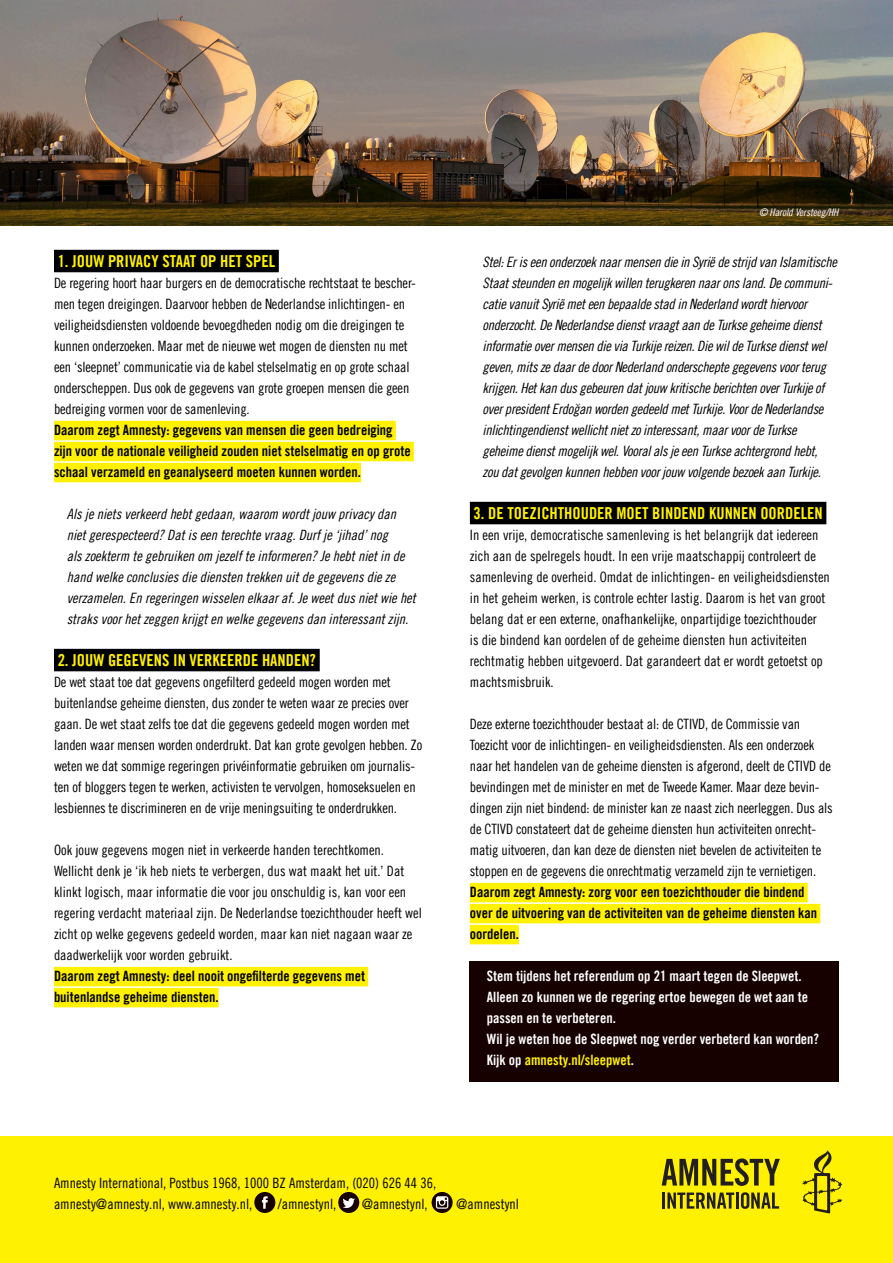
<style>
.page{position:relative;width:893px;height:1263px;background:#fff}
.page>*{position:absolute;margin:0;border:0;box-sizing:border-box;transform-origin:0 0}
.t1{font:16.5px "Amnesty Trade Gothic Bd Cn 20";color:#fff101}
.t2{font:14.25px/21px "Amnesty Trade Gothic Cn 18";letter-spacing:-.01em;color:#000}
.t3{font:14.25px/21px "Amnesty Trade Gothic Cn 18 Obl";letter-spacing:-.02em;color:#000}
.t4{font:14.25px/21px "Amnesty Trade Gothic Bd Cn 20";color:#000}
.t5{font:14.25px/21px "Amnesty Trade Gothic Cn 18 Obl";color:#000}
.t6{font:14.25px/21px "Amnesty Trade Gothic Bd Cn 20";color:#fff}
.t7{font:10.5px "Amnesty Trade Gothic Cn 18 Obl";letter-spacing:-.01em;color:#fff}
.s1{color:#fff101}
</style>
<div class="page">
<div style="left:470px;top:961px;width:369px;height:120px;background:#170000"></div>
<div style="left:54px;top:250px;width:225px;height:22px;background:#000"></div>
<div style="left:54px;top:421px;width:342px;height:19px;background:#fff101"></div>
<div style="left:54px;top:442px;width:360px;height:19px;background:#fff101"></div>
<div style="left:54px;top:463px;width:307px;height:19px;background:#fff101"></div>
<div style="left:54px;top:649px;width:266px;height:22px;background:#000"></div>
<div style="left:54px;top:967px;width:314px;height:19px;background:#fff101"></div>
<div style="left:54px;top:988px;width:165px;height:19px;background:#fff101"></div>
<img style="left:0;top:0;width:893px;height:225px">
<div style="left:470px;top:502px;width:356px;height:22px;background:#000"></div>
<div style="left:470px;top:883px;width:338px;height:19px;background:#fff101"></div>
<div style="left:470px;top:904px;width:350px;height:19px;background:#fff101"></div>
<div style="left:470px;top:925px;width:49px;height:19px;background:#fff101"></div>
<div style="left:0;top:1136px;width:893px;height:127px;background:#fff101"></div>
<svg style="left:662px;top:1158px;width:118px;height:28px"></svg>
<svg style="left:802px;top:1150px;width:40px;height:63px"></svg>
<hr style="left:662px;top:1192px;width:3px;height:16px;background:#231f20">
<svg style="left:667px;top:1192px;width:67px;height:16px"></svg>
<hr style="left:736px;top:1192px;width:3px;height:16px;background:#231f20">
<svg style="left:741px;top:1192px;width:38px;height:17px"></svg>
<svg style="left:432px;top:1192px;width:21px;height:21px"></svg>
<svg style="left:436px;top:1196px;width:12px;height:13px"></svg>
<div style="left:254px;top:1192px;width:21px;height:21px;background:#170000;border-radius:50%"></div>
<svg style="left:262px;top:1196px;width:6px;height:13px"></svg>
<div style="left:338px;top:1192px;width:21px;height:21px;background:#170000;border-radius:50%"></div>
<svg style="left:343px;top:1198px;width:12px;height:10px"></svg>
<p class="t1" style="left:58px;top:251px;width:219px">1. JOUW PRIVACY STAAT OP HET SPEL</p>
<p class="t2" style="left:54px;top:272px;width:363px">De regering hoort haar burgers en de democratische rechtstaat te bescher&shy;men tegen dreigingen. Daarvoor hebben de Nederlandse inlichtingen- en veiligheidsdiensten voldoende bevoegdheden nodig om die dreigingen te kunnen onderzoeken. Maar met de nieuwe wet mogen de diensten nu met een ‘sleepnet’ communicatie via de kabel stelselmatig en op grote schaal onderscheppen. Dus ook de gegevens van grote groepen mensen die geen bedreiging vormen voor de samenleving.</p>
<p class="t4" style="left:54px;top:419px;width:358px">Daarom zegt Amnesty: gegevens van mensen die geen bedreiging zijn voor de nationale veiligheid zouden niet stelselmatig en op grote schaal verzameld en geanalyseerd moeten kunnen worden.</p>
<p class="t5" style="left:67px;top:503px;width:351px">Als je niets verkeerd hebt gedaan, waarom wordt jouw privacy dan niet gerespecteerd? Dat is een terechte vraag. Durf je ‘jihad’ nog<br>als zoekterm te gebruiken om jezelf te informeren? Je hebt niet in de hand welke conclusies die diensten trekken uit de gegevens die ze verzamelen. En regeringen wisselen elkaar af. Je weet dus niet wie het straks voor het zeggen krijgt en welke gegevens dan interessant zijn.</p>
<p class="t1" style="left:58px;top:650px;width:260px">2. JOUW GEGEVENS IN VERKEERDE HANDEN?</p>
<p class="t2" style="left:54px;top:671px;width:370px">De wet staat toe dat gegevens ongefilterd gedeeld mogen worden met buitenlandse geheime diensten, dus zonder te weten waar ze precies over gaan. De wet staat zelfs toe dat die gegevens gedeeld mogen worden met landen waar mensen worden onderdrukt. Dat kan grote gevolgen hebben. Zo weten we dat sommige regeringen privéinformatie gebruiken om journalis&shy;ten of bloggers tegen te werken, activisten te vervolgen, homoseksuelen en lesbiennes te discrimineren en de vrije meningsuiting te onderdrukken.</p>
<p class="t2" style="left:54px;top:839px;width:369px">Ook jouw gegevens mogen niet in verkeerde handen terechtkomen.<br>Wellicht denk je ‘ik heb niets te verbergen, dus wat maakt het uit.’ Dat klinkt logisch, maar informatie die voor jou onschuldig is, kan voor een regering verdacht materiaal zijn. De Nederlandse toezichthouder heeft wel zicht op welke gegevens gedeeld worden, maar kan niet nagaan waar ze daadwerkelijk voor worden gebruikt.</p>
<p class="t4" style="left:54px;top:965px;width:312px">Daarom zegt Amnesty: deel nooit ongefilterde gegevens met buitenlandse geheime diensten.</p>
<p class="t7" style="left:759px;top:206px;width:81px">© Harold Versteeg/HH</p>
<p class="t3" style="left:483px;top:251px;width:356px">Stel: Er is een onderzoek naar mensen die in Syrië de strijd van Islamitische Staat steunden en mogelijk willen terugkeren naar ons land. De communi&shy;catie vanuit Syrië met een bepaalde stad in Nederland wordt hiervoor onderzocht. De Nederlandse dienst vraagt aan de Turkse geheime dienst informatie over mensen die via Turkije reizen. Die wil de Turkse dienst wel geven, mits ze daar de door Nederland onderschepte gegevens voor terug krijgen. Het kan dus gebeuren dat jouw kritische berichten over Turkije of over president Erdoğan worden gedeeld met Turkije. Voor de Nederlandse inlichtingendienst wellicht niet zo interessant, maar voor de Turkse geheime dienst mogelijk wel. Vooral als je een Turkse achtergrond hebt,</p>
<p class="t3" style="left:483px;top:461px;width:340px">zou dat gevolgen kunnen hebben voor jouw volgende bezoek aan Turkije.</p>
<p class="t1" style="left:474px;top:503px;width:351px">3. DE TOEZICHTHOUDER MOET BINDEND KUNNEN OORDELEN</p>
<p class="t2" style="left:470px;top:524px;width:362px">In een vrije, democratische samenleving is het belangrijk dat iedereen zich aan de spelregels houdt. In een vrije maatschappij controleert de samenleving de overheid. Omdat de inlichtingen- en veiligheidsdiensten in het geheim werken, is controle echter lastig. Daarom is het van groot belang dat er een externe, onafhankelijke, onpartijdige toezichthouder<br>is die bindend kan oordelen of de geheime diensten hun activiteiten rechtmatig hebben uitgevoerd. Dat garandeert dat er wordt getoetst op machtsmisbruik.</p>
<p class="t2" style="left:470px;top:713px;width:363px">Deze externe toezichthouder bestaat al: de CTIVD, de Commissie van Toezicht voor de inlichtingen- en veiligheidsdiensten. Als een onderzoek naar het handelen van de geheime diensten is afgerond, deelt de CTIVD de bevindingen met de minister en met de Tweede Kamer. Maar deze bevin-</p>
<p class="t2" style="left:470px;top:797px;width:364px">dingen zijn niet bindend: de minister kan ze naast zich neerleggen. Dus als de CTIVD constateert dat de geheime diensten hun activiteiten onrecht&shy;matig uitvoeren, dan kan deze de diensten niet bevelen de activiteiten te stoppen en de gegevens die onrechtmatig verzameld zijn te vernietigen.</p>
<p class="t4" style="left:470px;top:881px;width:349px">Daarom zegt Amnesty: zorg voor een toezichthouder die bindend over de uitvoering van de activiteiten van de geheime diensten kan oordelen.</p>
<p class="t6" style="left:487px;top:965px;width:316px">Stem tijdens het referendum op 21 maart tegen de Sleepwet.</p>
<p class="t6" style="left:487px;top:986px;width:323px">Alleen zo kunnen we de regering ertoe bewegen de wet aan te passen en te verbeteren.</p>
<p class="t6" style="left:487px;top:1028px;width:334px">Wil je weten hoe de Sleepwet nog verder verbeterd kan worden?<br>Kijk op <span class="s1">amnesty.nl/sleepwet</span>.</p>
<p class="t2" style="left:54px;top:1172px;width:384px">Amnesty International, Postbus 1968, 1000 BZ Amsterdam, (020) 626 44 36,</p>
<p class="t2" style="left:54px;top:1193px;width:200px">amnesty@amnesty.nl, www.amnesty.nl,</p>
<p class="t2" style="left:278px;top:1193px;width:60px">/amnestynl,</p>
<p class="t2" style="left:362px;top:1193px;width:68px">@amnestynl,</p>
<p class="t2" style="left:456px;top:1193px;width:64px">@amnestynl</p>
</div>
